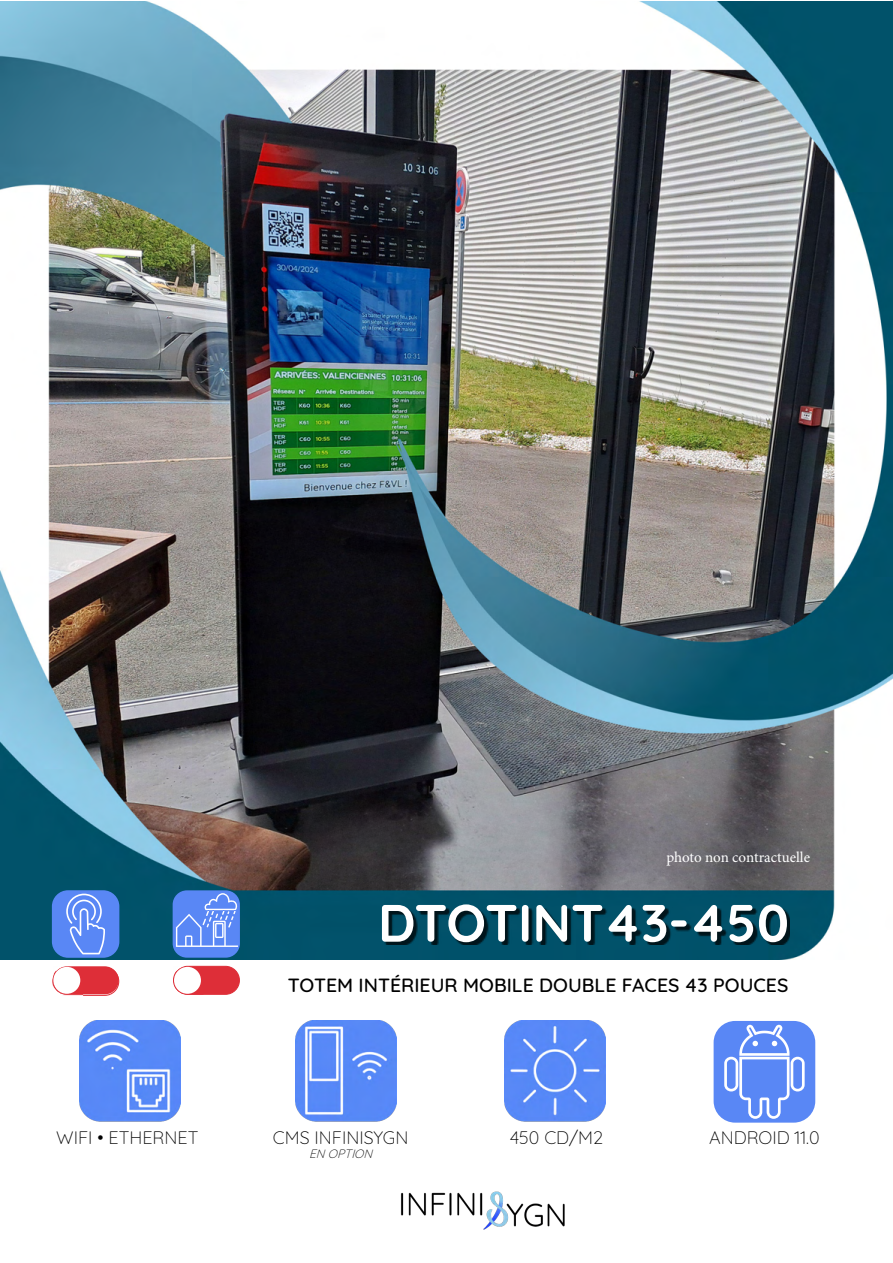
<style>
.page{position:relative;width:893px;height:1263px;background:#fff}
.page>*{position:absolute;margin:0;border:0;box-sizing:border-box;transform-origin:0 0}
.t1{font:700 52.5px "Quicksand";color:#fff}
.t2{font:500 19.5px "Quicksand";color:#000}
.t3{font:300 18px "Quicksand";color:#000}
.t4{font:15px "Minion Pro";letter-spacing:-.005em;color:#fff}
.t5{font:italic 300 12px "Quicksand";color:#000}
</style>
<div class="page">
<img style="left:0;top:1px;width:893px;height:959px">
<div style="left:385px;top:907px;width:405px;height:38px;background:#000;opacity:.75"></div>
<svg style="left:173px;top:966px;width:67px;height:29px"></svg>
<img style="left:174px;top:966px;width:30px;height:5px">
<img style="left:174px;top:971px;width:30px;height:24px">
<div style="left:174px;top:967px;width:27px;height:27px;background:#fff;border-radius:50%"></div>
<svg style="left:53px;top:966px;width:66px;height:28px"></svg>
<svg style="left:52px;top:967px;width:67px;height:29px"></svg>
<img style="left:53px;top:966px;width:30px;height:30px">
<img style="left:54px;top:971px;width:29px;height:24px">
<div style="left:53px;top:967px;width:27px;height:27px;background:#fff;border-radius:50%"></div>
<div style="left:52px;top:890px;width:67px;height:68px;background:#5987f5;border-radius:16px"></div>
<svg style="left:66px;top:894px;width:39px;height:60px"></svg>
<div style="left:173px;top:890px;width:67px;height:68px;background:#5987f5;border-radius:14px"></div>
<svg style="left:176px;top:893px;width:62px;height:54px"></svg>
<img style="left:80px;top:1021px;width:101px;height:101px">
<img style="left:296px;top:1021px;width:101px;height:101px">
<img style="left:505px;top:1021px;width:100px;height:101px">
<svg style="left:714px;top:1021px;width:101px;height:101px;background:#769cf6"></svg>
<img style="left:400px;top:1191px;width:165px;height:38px">
<p class="t4" style="left:666px;top:847px;width:145px">photo non contractuelle</p>
<p class="t1" style="left:378px;top:879px;width:413px">DTOTINT43-450</p>
<p class="t2" style="left:288px;top:969px;width:502px">TOTEM INTÉRIEUR MOBILE DOUBLE FACES 43 POUCES</p>
<p class="t3" style="left:56px;top:1124px;width:144px">WIFI • ETHERNET</p>
<p class="t3" style="left:273px;top:1124px;width:137px">CMS INFINISYGN</p>
<p class="t3" style="left:510px;top:1124px;width:95px">450 CD/M2</p>
<p class="t3" style="left:709px;top:1124px;width:112px">ANDROID 11.0</p>
<p class="t5" style="left:309px;top:1145px;width:69px">EN OPTION</p>
</div>
